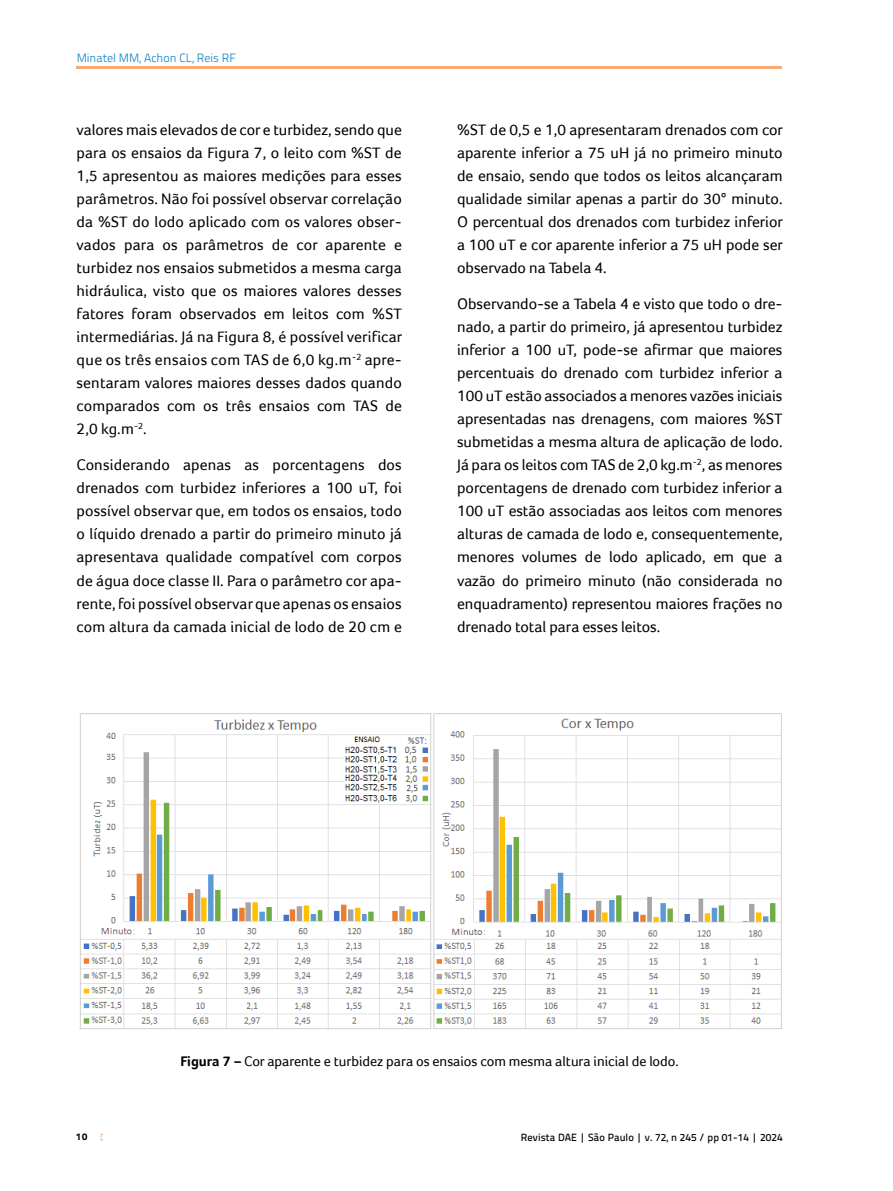
<style>
.page{position:relative;width:893px;height:1191px;background:#fff}
.page>*{position:absolute;margin:0;border:0;box-sizing:border-box;transform-origin:0 0}
.t1{font:15.75px/23.1px "Foco";color:#000;text-align:justify}
.t2{font:14.25px "Foco";color:#000}
.t3{font:300 12px "Titillium Text 22 L";color:#007ec3}
.t4{font:500 10.5px "Titillium Text 22 L";letter-spacing:.01em;color:#000}
.t5{font:800 9.75px "Titillium Text 22 L";color:#000}
.s1{font-weight:700}
</style>
<div class="page">
<hr style="left:77px;top:66px;width:705px;height:3px;background:#f6ab72">
<img style="left:79px;top:713px;width:704px;height:316px">
<p class="t3" style="left:77px;top:49px;width:161px">Minatel MM, Achon CL, Reis RF</p>
<p class="t1" style="left:77px;top:118px;width:327px">valores mais elevados de cor e turbidez, sendo que para os ensaios da Figura 7, o leito com %ST de 1,5 apresentou as maiores medições para esses parâmetros. Não foi possível observar correlação da %ST do lodo aplicado com os valores obser&shy;vados para os parâmetros de cor aparente e turbidez nos ensaios submetidos a mesma carga hidráulica, visto que os maiores valores desses fatores foram observados em leitos com %ST intermediárias. Já na Figura 8, é possível verificar que os três ensaios com TAS de 6,0 kg.m<sup>-2</sup> apre&shy;sentaram valores maiores desses dados quando comparados com os três ensaios com TAS de 2,0 kg.m<sup>-2</sup>.</p>
<p class="t1" style="left:77px;top:453px;width:327px">Considerando apenas as porcentagens dos drenados com turbidez inferiores a 100 uT, foi possível observar que, em todos os ensaios, todo o líquido drenado a partir do primeiro minuto já apresentava qualidade compatível com corpos de água doce classe II. Para o parâmetro cor apa&shy;rente, foi possível observar que apenas os ensaios com altura da camada inicial de lodo de 20 cm e</p>
<p class="t1" style="left:457px;top:118px;width:327px">%ST de 0,5 e 1,0 apresentaram drenados com cor aparente inferior a 75 uH já no primeiro minuto de ensaio, sendo que todos os leitos alcançaram qualidade similar apenas a partir do 30° minuto.<br>O percentual dos drenados com turbidez inferior a 100 uT e cor aparente inferior a 75 uH pode ser observado na Tabela 4.</p>
<p class="t1" style="left:457px;top:292px;width:327px">Observando-se a Tabela 4 e visto que todo o dre&shy;nado, a partir do primeiro, já apresentou turbidez inferior a 100 uT, pode-se afirmar que maiores percentuais do drenado com turbidez inferior a 100 uT estão associados a menores vazões iniciais apresentadas nas drenagens, com maiores %ST submetidas a mesma altura de aplicação de lodo.<br>Já para os leitos com TAS de 2,0 kg.m<sup>-2</sup>, as menores porcentagens de drenado com turbidez inferior a 100 uT estão associadas aos leitos com menores alturas de camada de lodo e, consequentemente, menores volumes de lodo aplicado, em que a vazão do primeiro minuto (não considerada no enquadramento) representou maiores frações no drenado total para esses leitos.</p>
<p class="t2" style="left:180px;top:1053px;width:500px"><span class="s1">Figura 7 –</span> Cor aparente e turbidez para os ensaios com mesma altura inicial de lodo.</p>
<p class="t5" style="left:76px;top:1129px;width:13px">10</p>
<p class="t4" style="left:521px;top:1129px;width:263px">Revista DAE | São Paulo | v. 72, n 245 / pp 01-14 | 2024</p>
</div>
